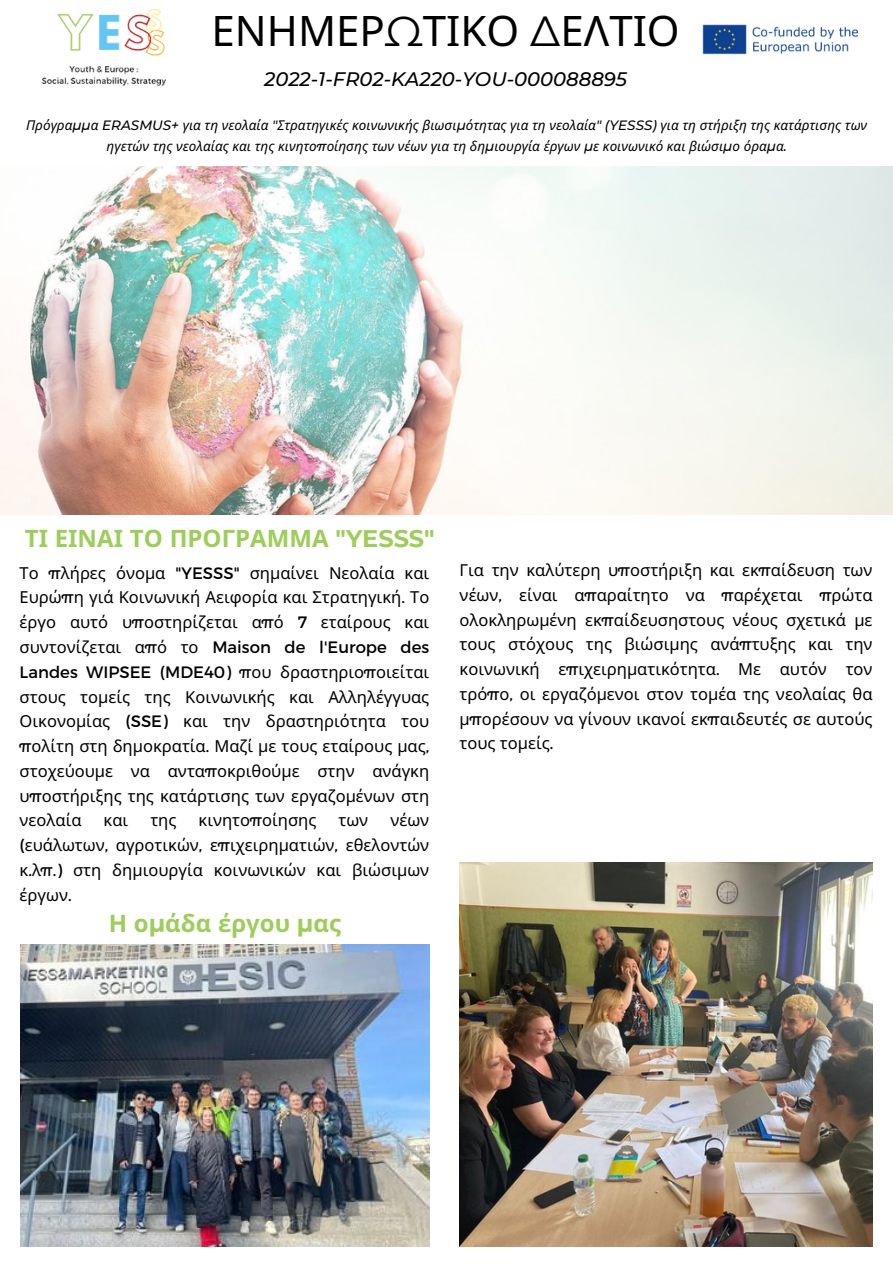
<style>
.page{position:relative;width:893px;height:1264px;background:#fff}
.page>*{position:absolute;margin:0;border:0;box-sizing:border-box;transform-origin:0 0}
.t1{font:42px "Noto Sans";color:#000}
.t2{font:700 24px "Noto Sans";color:#9dcd5a}
.t3{font:italic 500 19.5px "Montserrat";color:#000}
.t4{font:16.5px/24.8px "Noto Sans";color:#000;text-align:justify}
.t5{font:italic 13.5px/20.2px "Noto Sans";color:#000;text-align:center}
.s1{font-family:"Montserrat"}
.s2{font-family:"Montserrat";font-weight:500}
</style>
<div class="page">
<img style="left:0;top:167px;width:892px;height:347px">
<img style="left:20px;top:944px;width:410px;height:302px">
<img style="left:459px;top:862px;width:413px;height:384px">
<img style="left:41px;top:8px;width:125px;height:78px">
<img style="left:702px;top:24px;width:156px;height:31px">
<h5 class="t1" style="left:211px;top:1px;width:469px">ΕΝΗΜΕΡ<span class="s1">Ω</span>ΤΙΚΟ <span class="s1">Δ</span>ΕΛΤΙΟ</h5>
<h3 class="t3" style="left:264px;top:67px;width:364px">2022-1-FR02-KA220-YOU-000088895</h3>
<p class="t5" style="left:26px;top:115px;width:842px">Πρόγρα<span class="s2">μμ</span>α <span class="s2">ERASMUS+</span> για τη νεολαία <span class="s2">"</span>Στρατηγικές κοινωνικής βιωσι<span class="s2">μ</span>ότητας για τη νεολαία<span class="s2">" (YESSS)</span> για τη στήριξη της κατάρτισης των ηγετών της νεολαίας και της κινητο<span class="s2">π</span>οίησης των νέων για τη δη<span class="s2">μ</span>ιουργία έργων <span class="s2">μ</span>ε κοινωνικό και βιώσι<span class="s2">μ</span>ο όρα<span class="s2">μ</span>α<span class="s2">.</span></p>
<p class="t2" style="left:25px;top:521px;width:411px">ΤΙ ΕΙΝΑΙ ΤΟ ΠΡΟΓΡΑΜΜΑ <span class="s1">"YESSS"</span></p>
<p class="t4" style="left:20px;top:560px;width:411px">Το <span class="s1">π</span>λήρες όνομα <span class="s1">"YESSS"</span> σημαίνει Νεολαία και Ευρώ<span class="s1">π</span>η γιά Κοινωνική Αειφορία και Στρατηγική<span class="s1">.</span> Το έργο αυτό υ<span class="s1">π</span>οστηρίζεται α<span class="s1">π</span>ό <span class="s1">7</span> εταίρους και συντονίζεται α<span class="s1">π</span>ό το <span class="s1">Maison de l'Europe des Landes WIPSEE (MDE40) π</span>ου δραστηριο<span class="s1">π</span>οιείται στους τομείς της Κοινωνικής και Αλληλέγγυας Οικονομίας <span class="s1">(SSE)</span> και την δραστηριότητα του <span class="s1">π</span>ολίτη στη δημοκρατία<span class="s1">.</span> Μαζί με τους εταίρους μας<span class="s1">, </span>στοχεύουμε να αντα<span class="s1">π</span>οκριθούμε στην ανάγκη υ<span class="s1">π</span>οστήριξης της κατάρτισης των εργαζομένων στη νεολαία</p>
<p class="t4" style="left:20px;top:807px;width:411px;text-indent:371px">νέων <span class="s1">(</span>ευάλωτων<span class="s1">,</span> αγροτικών<span class="s1">,</span> ε<span class="s1">π</span>ιχειρηματιών<span class="s1">,</span> εθελοντών κ<span class="s1">.</span>λ<span class="s1">π.)</span> στη δημιουργία κοινωνικών και βιώσιμων έργων<span class="s1">.</span></p>
<p class="t4" style="left:104px;top:807px;width:26px">και</p>
<p class="t4" style="left:150px;top:807px;width:28px">της</p>
<p class="t4" style="left:198px;top:807px;width:119px">κινητο<span class="s1">π</span>οίησης</p>
<p class="t4" style="left:338px;top:807px;width:31px">των</p>
<h2 class="t2" style="left:109px;top:906px;width:234px">Η ο<span class="s1">μ</span>άδα έργου <span class="s1">μ</span>ας</h2>
<p class="t4" style="left:459px;top:557px;width:414px">Για την καλύτερη υ<span class="s1">π</span>οστήριξη και εκ<span class="s1">π</span>αίδευση των νέων<span class="s1">,</span> είναι α<span class="s1">π</span>αραίτητο να <span class="s1">π</span>αρέχεται <span class="s1">π</span>ρώτα ολοκληρωμένη εκ<span class="s1">π</span>αίδευσηστους νέους σχετικά με τους στόχους της βιώσιμης ανά<span class="s1">π</span>τυξης και την κοινωνική ε<span class="s1">π</span>ιχειρηματικότητα<span class="s1">.</span> Με αυτόν τον τρό<span class="s1">π</span>ο<span class="s1">,</span> οι εργαζόμενοι στον τομέα της νεολαίας θα μ<span class="s1">π</span>ορέσουν να γίνουν ικανοί εκ<span class="s1">π</span>αιδευτές σε αυτούς τους τομείς<span class="s1">.</span></p>
</div>
